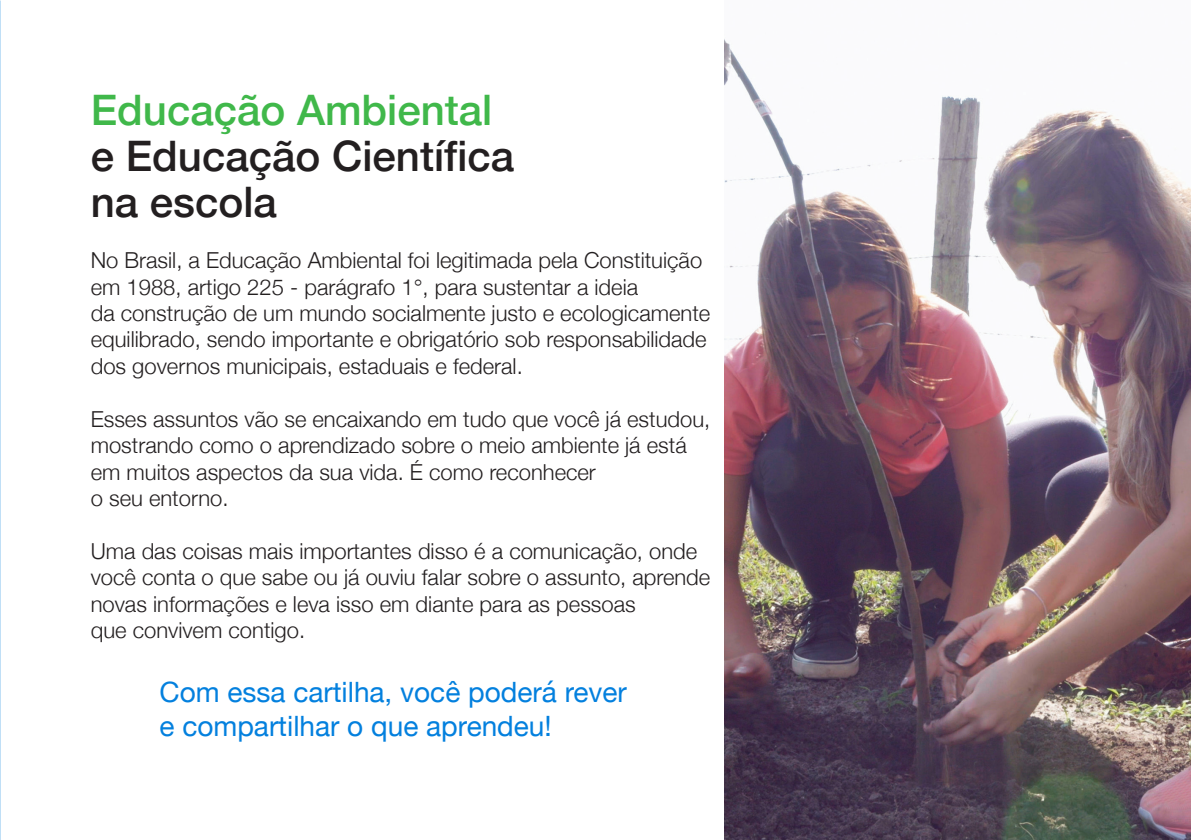
<style>
.page{position:relative;width:1191px;height:840px;background:#fff}
.page>*{position:absolute;margin:0;border:0;box-sizing:border-box;transform-origin:0 0}
.t1{font:500 42px "Helvetica Neue";color:#231f20}
.t2{font:500 42px "Helvetica Neue";color:#40b84a}
.t3{font:28px/33.6px "Helvetica Neue";color:#0380de}
.t4{font:300 22px/26.4px "Helvetica Neue";color:#231f20}
</style>
<div class="page">
<img style="left:0;top:290px;width:1px;height:549px">
<img style="left:725px;top:40px;width:466px;height:799px">
<p class="t2" style="left:91px;top:76px;width:403px">Educação Ambiental</p>
<p class="t1" style="left:91px;top:122px;width:425px">e Educação Científica</p>
<p class="t1" style="left:91px;top:168px;width:188px">na escola</p>
<p class="t4" style="left:91px;top:246px;width:613px">No Brasil, a Educação Ambiental foi legitimada pela Constituição em 1988, artigo 225 - parágrafo 1°, para sustentar a ideia</p>
<p class="t4" style="left:91px;top:298px;width:621px">da construção de um mundo socialmente justo e ecologicamente equilibrado, sendo importante e obrigatório sob responsabilidade</p>
<p class="t4" style="left:91px;top:351px;width:433px">dos governos municipais, estaduais e federal.</p>
<p class="t4" style="left:91px;top:404px;width:621px">Esses assuntos vão se encaixando em tudo que você já estudou, mostrando como o aprendizado sobre o meio ambiente já está em muitos aspectos da sua vida. É como reconhecer</p>
<p class="t4" style="left:91px;top:483px;width:139px">o seu entorno.</p>
<p class="t4" style="left:91px;top:536px;width:621px">Uma das coisas mais importantes disso é a comunicação, onde você conta o que sabe ou já ouviu falar sobre o assunto, aprende novas informações e leva isso em diante para as pessoas</p>
<p class="t4" style="left:91px;top:615px;width:216px">que convivem contigo.</p>
<p class="t3" style="left:159px;top:676px;width:469px">Com essa cartilha, você poderá rever e compartilhar o que aprendeu!</p>
</div>
